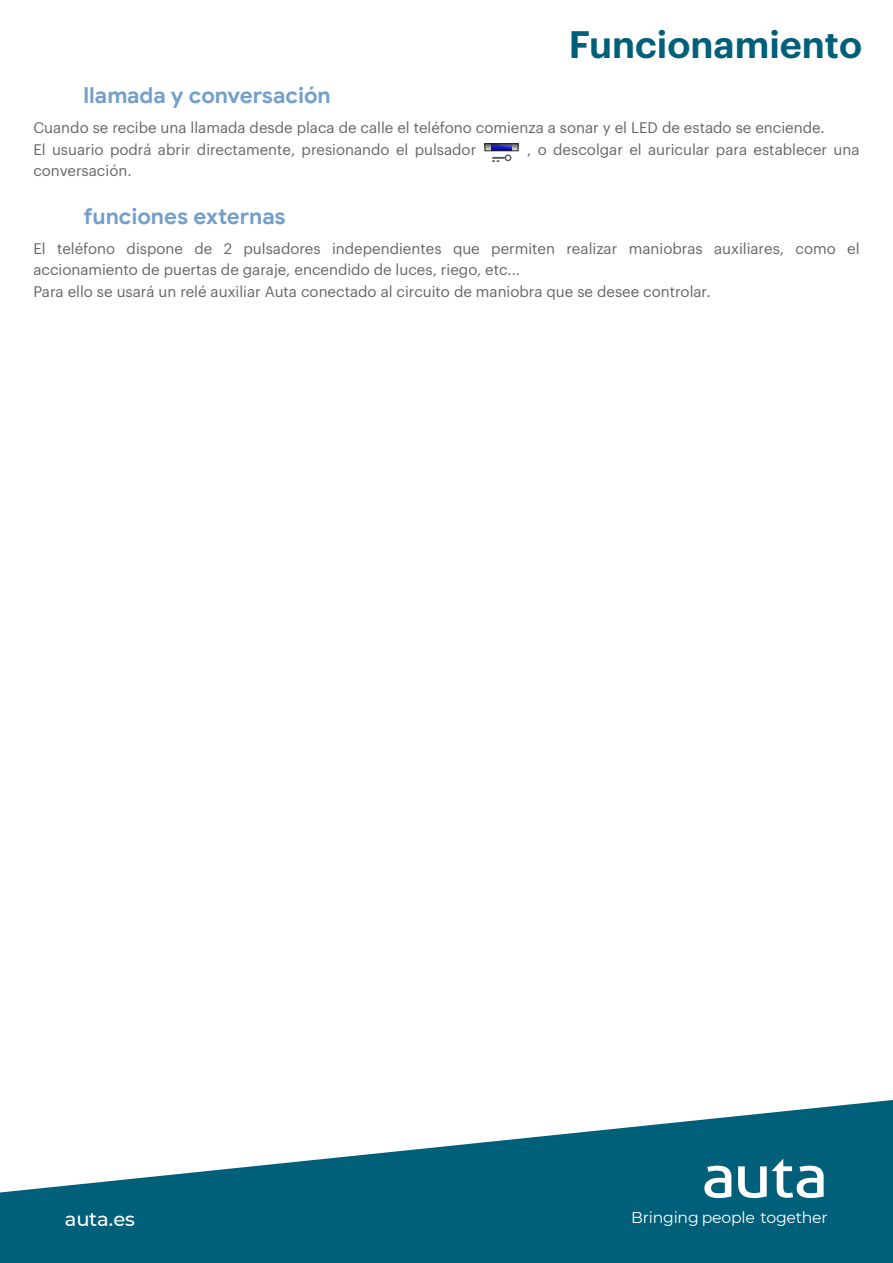
<style>
.page{position:relative;width:893px;height:1263px;background:#fff}
.page>*{position:absolute;margin:0;border:0;box-sizing:border-box;transform-origin:0 0}
.t1{font:600 37.5px "Graphik";color:#005f79}
.t2{font:700 22.05px "Google Sans";letter-spacing:-.005em;color:#739fcb}
.t3{font:500 19.5px "Montserrat";letter-spacing:-.01em;color:#fff}
.t4{font:15.6px "Montserrat";letter-spacing:-.015em;color:#fff}
.t5{font:15px/22.5px "Graphik";color:#666}
</style>
<div class="page">
<svg style="left:0;top:1100px;width:893px;height:163px;fill:#005f79"></svg>
<svg style="left:704px;top:1166px;width:27px;height:32px"></svg>
<svg style="left:738px;top:1159px;width:86px;height:39px"></svg>
<svg style="left:487px;top:145px;width:29px;height:4px"></svg>
<img style="left:491px;top:145px;width:21px;height:4px">
<div style="left:485px;top:143px;width:33px;height:8px;border:1px solid #292225"></div>
<svg style="left:492px;top:157px;width:13px;height:5px"></svg>
<div style="left:505px;top:154px;width:6px;height:7px;border:1px solid #5b5b5b;border-radius:50%"></div>
<h1 class="t1" style="left:569px;top:27px;width:295px">Funcionamiento</h1>
<h2 class="t2" style="left:84px;top:82px;width:249px">llamada y conversación</h2>
<p class="t5" style="left:33px;top:117px;width:793px">Cuando se recibe una llamada desde placa de calle el teléfono comienza a sonar y el LED de estado se enciende.<br>El usuario podrá abrir directamente, presionando el pulsador</p>
<p class="t5" style="left:527px;top:139px;width:334px">, o descolgar el auricular para establecer una</p>
<p class="t5" style="left:33px;top:160px;width:100px">conversación.</p>
<h2 class="t2" style="left:84px;top:202px;width:204px">funciones externas</h2>
<p class="t5" style="left:33px;top:238px;width:828px;line-height:21px">El teléfono dispone de 2 pulsadores independientes que permiten realizar maniobras auxiliares, como el accionamiento de puertas de garaje, encendido de luces, riego, etc...</p>
<p class="t5" style="left:33px;top:281px;width:679px">Para ello se usará un relé auxiliar Auta conectado al circuito de maniobra que se desee controlar.</p>
<h3 class="t3" style="left:65px;top:1207px;width:72px">auta.es</h3>
<p class="t4" style="left:631px;top:1208px;width:198px">Bringing people together</p>
</div>
